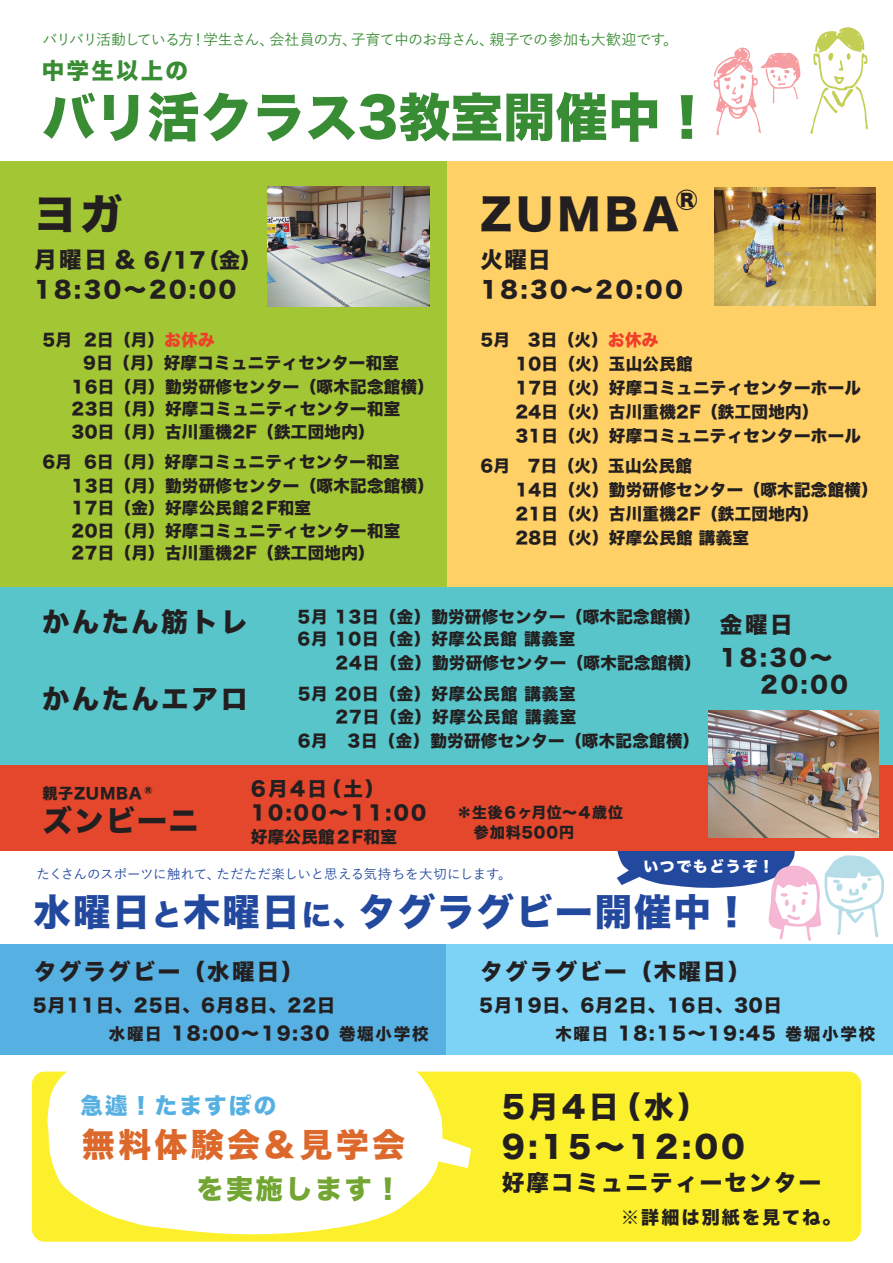
<style>
.page{position:relative;width:893px;height:1263px;background:#fff}
.page>*{position:absolute;margin:0;border:0;box-sizing:border-box;transform-origin:0 0}
.t1{font:52.5px "Hira Kaku Std W8";color:#388c33}
.t2{font:42px "Hira Kaku Std W8";letter-spacing:.1em;color:#231f20}
.t3{font:37.5px "Hira Kaku Std W8";letter-spacing:.05em;color:#23499f}
.t4{font:33px "Hira Kaku Std W8";letter-spacing:.1em;color:#dc692b}
.t5{font:30px/40.5px "Hira Kaku Std W8";letter-spacing:.12em;color:#231f20}
.t6{font:27px "Hira Kaku Std W8";letter-spacing:.1em;color:#231f20}
.t7{font:27px "Hira Kaku Std W8";letter-spacing:.1em;color:#73a532}
.t8{font:22.5px/33px "Hira Kaku Std W8";letter-spacing:.1em;color:#231f20}
.t9{font:22.5px/30px "Hira Kaku Std W8";letter-spacing:.12em;color:#231f20}
.t10{font:22.5px "Hira Kaku Std W8";letter-spacing:.1em;color:#57b0e2}
.t11{font:22.5px "Hira Kaku Std W8";letter-spacing:.1em;color:#388c33}
.t12{font:21px "Hira Kaku Std W8";color:#231f20}
.t13{font:19.5px/24px "Hira Kaku Std W8";letter-spacing:.12em;color:#231f20}
.t14{font:18px "Hira Kaku Std W8";letter-spacing:.05em;color:#231f20}
.t15{font:18px "Hira Kaku Std W8";letter-spacing:.12em;color:#231f20}
.t16{font:16.5px/24px "Hira Kaku Std W8";letter-spacing:.02em;color:#231f20}
.t17{font:16.5px/22.5px "Hira Kaku Std W8";letter-spacing:.05em;color:#231f20;text-align:right}
.t18{font:500 15px "Yu Go";letter-spacing:-.05em;color:#388c33}
.t19{font:15px/19.5px "Hira Kaku Std W8";letter-spacing:.05em;color:#231f20}
.t20{font:15px "Hira Kaku Std W8";letter-spacing:.1em;color:#fff}
.t21{font:500 13.5px "Yu Go";letter-spacing:-.01em;color:#23499f}
.s1{font-size:22.5px}
.s2{color:#ef3e29}
.s3{font-size:30px}
.s4{font-size:16.5px}
</style>
<div class="page">
<div style="left:32px;top:1071px;width:829px;height:171px;background:#fbf02b;border-radius:13px"></div>
<svg style="left:48px;top:1054px;width:394px;height:181px;fill:#fff"></svg>
<div style="left:446px;top:162px;width:447px;height:425px;background:#fed066"></div>
<div style="left:0;top:162px;width:446px;height:425px;background:#a3c635"></div>
<svg style="left:810px;top:27px;width:58px;height:107px"></svg>
<svg style="left:714px;top:47px;width:86px;height:88px"></svg>
<img style="left:268px;top:187px;width:161px;height:119px">
<div style="left:0;top:587px;width:893px;height:178px;background:#57c5c9"></div>
<img style="left:714px;top:187px;width:162px;height:118px">
<div style="left:0;top:765px;width:893px;height:85px;background:#e5472c"></div>
<svg style="left:616px;top:837px;width:268px;height:104px"></svg>
<div style="left:0;top:944px;width:446px;height:110px;background:#57b0e2"></div>
<div style="left:446px;top:944px;width:447px;height:110px;background:#7cd3f6"></div>
<img style="left:708px;top:710px;width:171px;height:127px">
<svg style="left:404px;top:1126px;width:67px;height:42px"></svg>
<p class="t18" style="left:42px;top:26px;width:637px">バリバリ活動している方！学生さん、会社員の方、子育て中のお母さん、親子での参加も大歓迎です。</p>
<h3 class="t11" style="left:42px;top:58px;width:148px">中学生以上の</h3>
<h1 class="t1" style="left:42px;top:88px;width:672px">バリ活クラス3教室開催中！</h1>
<h2 class="t2" style="left:34px;top:191px;width:90px">ヨガ</h2>
<p class="t12" style="left:34px;top:249px;width:229px"><span class="s1">月曜日＆</span> 6/17（金）</p>
<h3 class="t8" style="left:34px;top:274px;width:204px">18:30～20:00</h3>
<p class="t16" style="left:83px;top:329px;width:317px;line-height:22.5px;text-indent:-41px">5月 2日（月）<span class="s2">お休み<br></span>9日（月）好摩コミュニティセンター和室</p>
<p class="t16" style="left:72px;top:376px;width:364px;line-height:22.5px">16日（月）勤労研修センター（啄木記念館横）<br>23日（月）好摩コミュニティセンター和室<br>30日（月）古川重機2F（鉄工団地内）</p>
<p class="t16" style="left:72px;top:450px;width:364px;text-indent:-29px">6月 6日（月）好摩コミュニティセンター和室<br>13日（月）勤労研修センター（啄木記念館横）</p>
<p class="t16" style="left:72px;top:497px;width:330px;line-height:22.5px">17日（金）好摩公民館２F和室<br>20日（月）好摩コミュニティセンター和室<br>27日（月）古川重機2F（鉄工団地内）</p>
<h2 class="t2" style="left:675px;top:177px;width:25px">®</h2>
<h2 class="t2" style="left:480px;top:191px;width:200px">ZUMBA</h2>
<h3 class="t9" style="left:480px;top:246px;width:204px">火曜日<br>18:30～20:00</h3>
<p class="t16" style="left:515px;top:328px;width:347px;text-indent:-35px">5月 3日（火）<span class="s2">お休み<br></span>10日（火）玉山公民館<br>17日（火）好摩コミュニティセンターホール<br>24日（火）古川重機2F（鉄工団地内）<br>31日（火）好摩コミュニティセンターホール</p>
<p class="t16" style="left:515px;top:455px;width:364px;text-indent:-35px">6月 7日（火）玉山公民館<br>14日（火）勤労研修センター（啄木記念館横）<br>21日（火）古川重機2F（鉄工団地内）<br>28日（火）好摩公民館 講義室</p>
<h3 class="t6" style="left:42px;top:607px;width:207px">かんたん筋トレ</h3>
<p class="t16" style="left:298px;top:606px;width:404px;line-height:22.5px">5月 13日（金）勤労研修センター（啄木記念館横）<br>6月 10日（金）好摩公民館 講義室</p>
<p class="t16" style="left:336px;top:651px;width:367px">24日（金）勤労研修センター（啄木記念館横）</p>
<h3 class="t6" style="left:43px;top:684px;width:207px">かんたんエアロ</h3>
<p class="t17" style="left:298px;top:683px;width:280px">5月 20日（金）好摩公民館 講義室<br>27日（金）好摩公民館 講義室</p>
<p class="t16" style="left:298px;top:729px;width:403px">6月 3日（金）勤労研修センター（啄木記念館横）</p>
<p class="t19" style="left:144px;top:781px;width:10px">®</p>
<p class="t13" style="left:251px;top:778px;width:177px">6月4日（土）<br>10:00～11:00</p>
<p class="t16" style="left:251px;top:825px;width:147px">好摩公民館２F和室</p>
<p class="t19" style="left:43px;top:784px;width:101px">親子ZUMBA</p>
<h3 class="t5" style="left:43px;top:801px;width:157px">ズンビーニ</h3>
<p class="t19" style="left:474px;top:803px;width:151px;text-indent:-17px">＊生後６ヶ月位～４歳位参加料500円</p>
<h3 class="t8" style="left:720px;top:609px;width:114px">金曜日<br>18:30～</h3>
<h3 class="t8" style="left:761px;top:669px;width:89px">20:00</h3>
<p class="t21" style="left:36px;top:862px;width:477px">たくさんのスポーツに触れて、ただただ楽しいと思える気持ちを大切にします。</p>
<p class="t20" style="left:643px;top:858px;width:132px">いつでもどうぞ！</p>
<h3 class="t3" style="left:34px;top:891px;width:718px">水曜日<span class="s3">と</span>木曜日<span class="s3">に、</span>タグラグビー開催中！</h3>
<h3 class="t8" style="left:34px;top:956px;width:271px">タグラグビー（水曜日）</h3>
<h3 class="t8" style="left:480px;top:956px;width:271px">タグラグビー（木曜日）</h3>
<p class="t14" style="left:33px;top:995px;width:304px">5月11日、25日、6月8日、22日</p>
<p class="t14" style="left:479px;top:995px;width:304px">5月19日、6月2日、16日、30日</p>
<p class="t14" style="left:109px;top:1023px;width:321px"><span class="s4">水曜日</span> 18:00～19:30 <span class="s4">巻堀小学校</span></p>
<p class="t14" style="left:555px;top:1023px;width:321px"><span class="s4">木曜日</span> 18:15～19:45 <span class="s4">巻堀小学校</span></p>
<h3 class="t10" style="left:80px;top:1093px;width:197px">急遽！たますぽの</h3>
<h3 class="t4" style="left:82px;top:1127px;width:325px">無料体験会＆見学会</h3>
<h3 class="t7" style="left:196px;top:1173px;width:207px">を実施します！</h3>
<h3 class="t5" style="left:502px;top:1087px;width:244px">5月4日（水）<br>9:15～12:00</h3>
<h3 class="t8" style="left:502px;top:1167px;width:321px">好摩コミュニティーセンター</h3>
<p class="t15" style="left:621px;top:1207px;width:221px">※詳細は別紙を見てね。</p>
</div>
